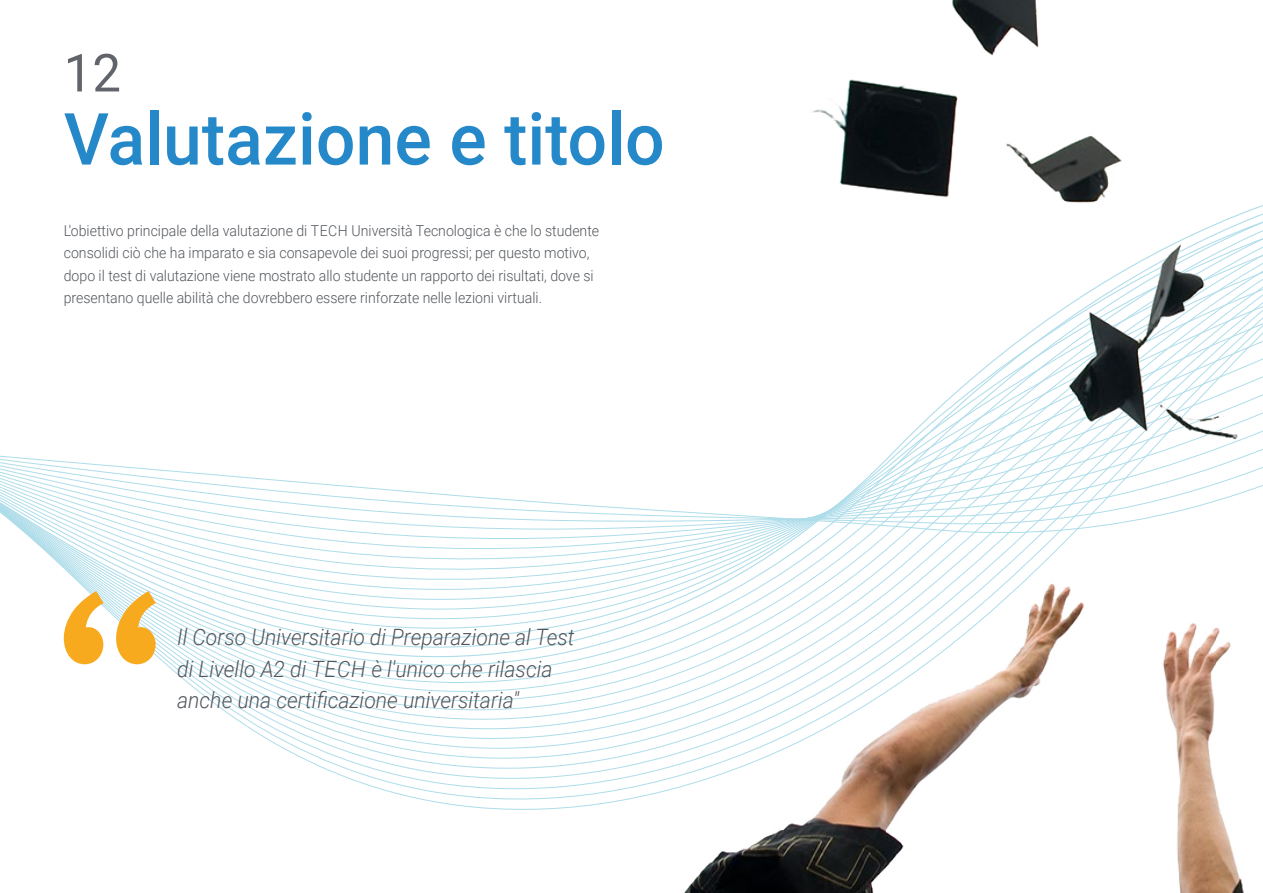
<style>
.page{position:relative;width:1263px;height:893px;background:#fff}
.page>*{position:absolute;margin:0;border:0;box-sizing:border-box;transform-origin:0 0}
.t1{font:500 72px "Roboto";color:#2488c9}
.t2{font:52.5px "Roboto";color:#61646a}
.t3{font:italic 300 22.5px/31.5px "Roboto";color:#52555b;scale:.94 1}
.t4{font:300 15px/22.5px "Roboto";color:#52555b;scale:.94 1}
</style>
<div class="page">
<svg style="left:0;top:455px;width:642px;height:355px"></svg>
<img style="left:642px;top:0;width:621px;height:893px">
<svg style="left:64px;top:591px;width:92px;height:73px"></svg>
<h2 class="t2" style="left:64px;top:36px;width:59px">12</h2>
<h1 class="t1" style="left:64px;top:89px;width:602px">Valutazione e titolo</h1>
<p class="t4" style="left:64px;top:218px;width:571px">L'obiettivo principale della valutazione di TECH Università Tecnologica è che lo studente consolidi ciò che ha imparato e sia consapevole dei suoi progressi; per questo motivo, dopo il test di valutazione viene mostrato allo studente un rapporto dei risultati, dove si presentano quelle abilità che dovrebbero essere rinforzate nelle lezioni virtuali.</p>
<h3 class="t3" style="left:177px;top:621px;width:424px">Il Corso Universitario di Preparazione al Test di Livello A2 di TECH è l'unico che rilascia anche una certificazione universitaria"</h3>
</div>
